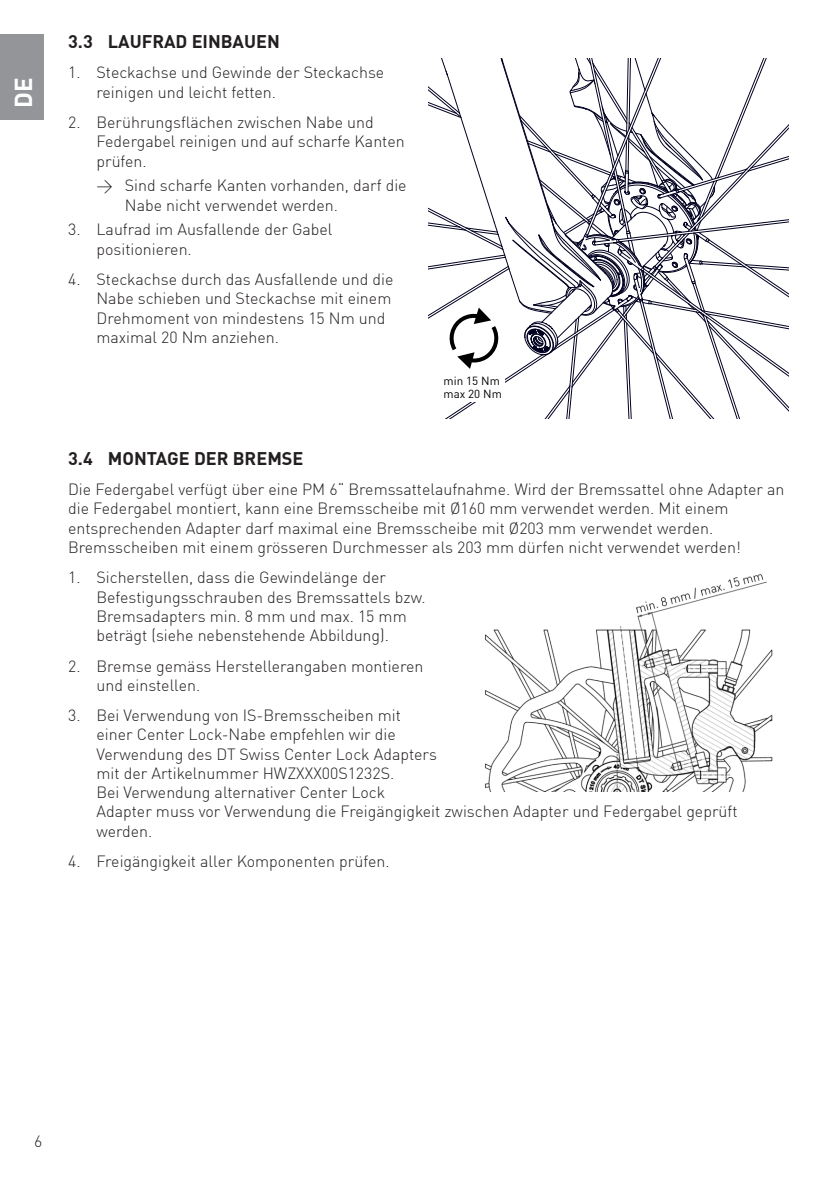
<style>
.page{position:relative;width:840px;height:1191px;background:#fff}
.page>*{position:absolute;margin:0;border:0;box-sizing:border-box;transform-origin:0 0}
.t1{font:700 24px "DIN Offc Pro";color:#fff}
.t2{font:700 18px "DIN Offc Pro";color:#231f20}
.Haupttext{font:300 16px/19.2px "DIN Offc Pro";color:#231f20}
.t3{font:11.6px/14px "DIN Offc Pro";color:#000}
</style>
<div class="page">
<div style="left:0;top:34px;width:43px;height:85px;background:#939598"></div>
<svg style="left:428px;top:58px;width:360px;height:360px"></svg>
<div style="left:440px;top:373px;width:64px;height:29px;background:#fff"></div>
<img style="left:485px;top:574px;width:288px;height:217px">
<h1 class="t1" style="left:5px;top:108px;width:32px;rotate:-90deg">DE</h1>
<p class="t2" style="left:68px;top:27px;width:213px">3.3 LAUFRAD EINBAUEN</p>
<p class="Haupttext" style="left:96px;top:62px;width:289px;text-indent:-28px">1. Steckachse und Gewinde der Steckachse reinigen und leicht fetten.</p>
<p class="Haupttext" style="left:96px;top:112px;width:309px;text-indent:-28px">2. Berührungsflächen zwischen Nabe und<br>Federgabel reinigen und auf scharfe Kanten prüfen.</p>
<p class="Haupttext" style="left:125px;top:175px;width:283px;text-indent:-28px">→ Sind scharfe Kanten vorhanden, darf die<br>Nabe nicht verwendet werden.</p>
<p class="Haupttext" style="left:96px;top:219px;width:237px;text-indent:-28px">3. Laufrad im Ausfallende der Gabel positionieren.</p>
<p class="Haupttext" style="left:96px;top:269px;width:298px;text-indent:-28px">4. Steckachse durch das Ausfallende und die Nabe schieben und Steckachse mit einem Drehmoment von mindestens 15 Nm und maximal 20 Nm anziehen.</p>
<p class="t3" style="left:443px;top:372px;width:60px">min 15 Nm max 20 Nm</p>
<p class="t2" style="left:68px;top:444px;width:237px">3.4 MONTAGE DER BREMSE</p>
<p class="Haupttext" style="left:68px;top:479px;width:717px">Die Federgabel verfügt über eine PM 6“ Bremssattelaufnahme. Wird der Bremssattel ohne Adapter an die Federgabel montiert, kann eine Bremsscheibe mit Ø160 mm verwendet werden. Mit einem entsprechenden Adapter darf maximal eine Bremsscheibe mit Ø203 mm verwendet werden.<br>Bremsscheiben mit einem grösseren Durchmesser als 203 mm dürfen nicht verwendet werden!</p>
<p class="Haupttext" style="left:96px;top:567px;width:330px;text-indent:-28px">1. Sicherstellen, dass die Gewindelänge der Befestigungsschrauben des Bremssattels bzw.<br>Bremsadapters min. 8 mm und max. 15 mm beträgt (siehe nebenstehende Abbildung).</p>
<p class="Haupttext" style="left:96px;top:655px;width:328px;text-indent:-28px">2. Bremse gemäss Herstellerangaben montieren und einstellen.</p>
<p class="Haupttext" style="left:96px;top:705px;width:642px;text-indent:-28px">3. Bei Verwendung von IS-Bremsscheiben mit<br>einer Center Lock-Nabe empfehlen wir die<br>Verwendung des DT Swiss Center Lock Adapters<br>mit der Artikelnummer HWZXXX00S1232S.<br>Bei Verwendung alternativer Center Lock<br>Adapter muss vor Verwendung die Freigängigkeit zwischen Adapter und Federgabel geprüft werden.</p>
<p class="Haupttext" style="left:68px;top:850px;width:323px">4. Freigängigkeit aller Komponenten prüfen.</p>
<p class="Haupttext" style="left:34px;top:1130px;width:10px">6</p>
</div>
